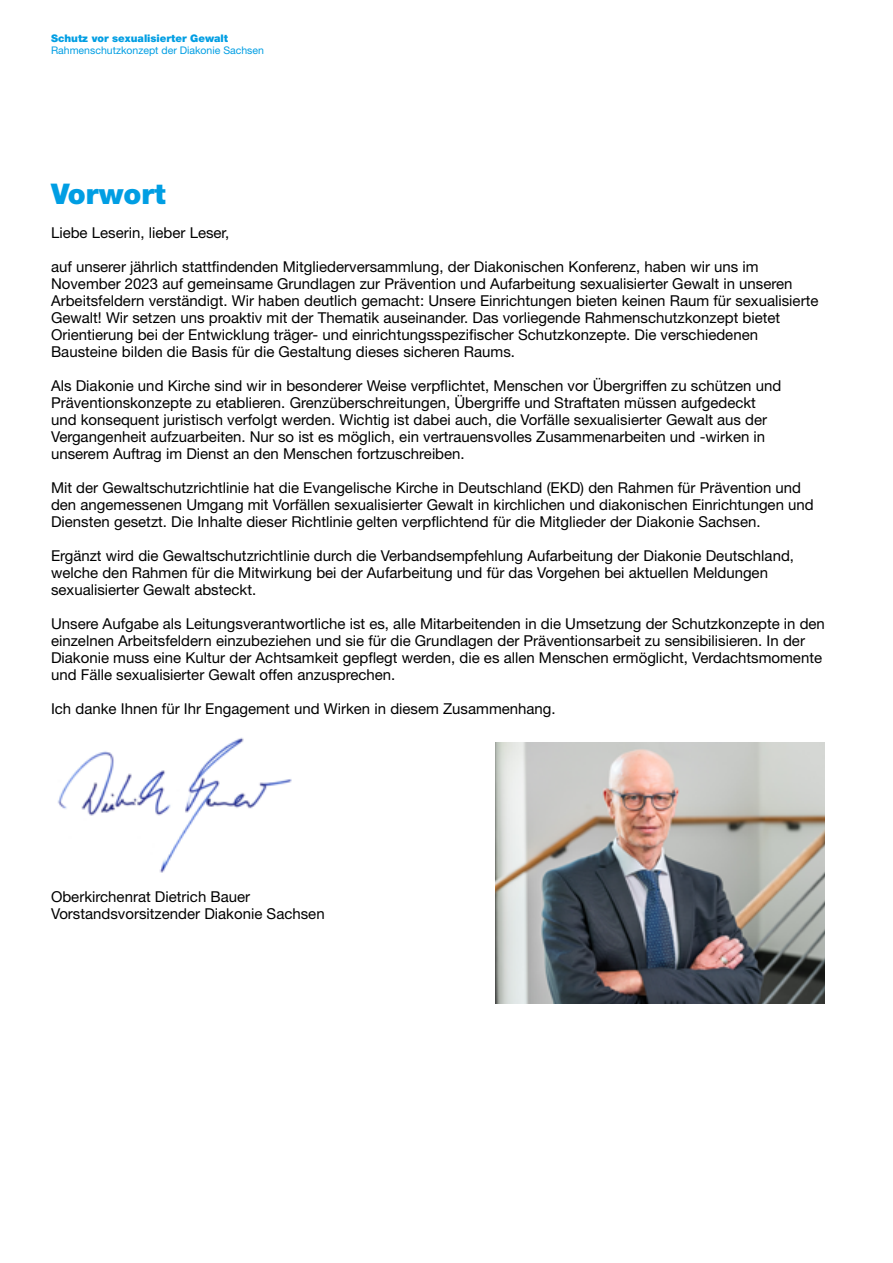
<style>
.page{position:relative;width:893px;height:1263px;background:#fff}
.page>*{position:absolute;margin:0;border:0;box-sizing:border-box;transform-origin:0 0}
.t1{font:900 28.5px "Helvetica Neue LT Std";color:#009ee3}
.t2{font:15px/17px "Helvetica Neue LT Std";color:#000}
.t3{font:10.5px "Helvetica Neue LT Std";color:#009ee3}
.t4{font:900 10.5px "Helvetica Neue LT Std";color:#009ee3}
</style>
<div class="page">
<img style="left:58px;top:737px;width:234px;height:135px">
<img style="left:495px;top:742px;width:330px;height:261px">
<p class="t4" style="left:51px;top:32px;width:179px">Schutz vor sexualisierter Gewalt</p>
<p class="t3" style="left:51px;top:44px;width:214px">Rahmenschutzkonzept der Diakonie Sachsen</p>
<h1 class="t1" style="left:51px;top:177px;width:116px">Vorwort</h1>
<p class="t2" style="left:51px;top:224px;width:180px">Liebe Leserin, lieber Leser,</p>
<p class="t2" style="left:51px;top:258px;width:769px">auf unserer jährlich stattfindenden Mitgliederversammlung, der Diakonischen Konferenz, haben wir uns im November 2023 auf gemeinsame Grundlagen zur Prävention und Aufarbeitung sexualisierter Gewalt in unseren Arbeitsfeldern verständigt. Wir haben deutlich gemacht: Unsere Einrichtungen bieten keinen Raum für sexualisierte Gewalt! Wir setzen uns proaktiv mit der Thematik auseinander. Das vorliegende Rahmenschutzkonzept bietet Orientierung bei der Entwicklung träger- und einrichtungsspezifischer Schutzkonzepte. Die verschiedenen Bausteine bilden die Basis für die Gestaltung dieses sicheren Raums.</p>
<p class="t2" style="left:51px;top:377px;width:732px">Als Diakonie und Kirche sind wir in besonderer Weise verpflichtet, Menschen vor Übergriffen zu schützen und Präventionskonzepte zu etablieren. Grenzüberschreitungen, Übergriffe und Straftaten müssen aufgedeckt und konsequent juristisch verfolgt werden. Wichtig ist dabei auch, die Vorfälle sexualisierter Gewalt aus der Vergangenheit aufzuarbeiten. Nur so ist es möglich, ein vertrauensvolles Zusammenarbeiten und -wirken in unserem Auftrag im Dienst an den Menschen fortzuschreiben.</p>
<p class="t2" style="left:51px;top:479px;width:764px">Mit der Gewaltschutzrichtlinie hat die Evangelische Kirche in Deutschland (EKD) den Rahmen für Prävention und den angemessenen Umgang mit Vorfällen sexualisierter Gewalt in kirchlichen und diakonischen Einrichtungen und<br>Diensten gesetzt. Die Inhalte dieser Richtlinie gelten verpflichtend für die Mitglieder der Diakonie Sachsen.</p>
<p class="t2" style="left:51px;top:547px;width:745px">Ergänzt wird die Gewaltschutzrichtlinie durch die Verbandsempfehlung Aufarbeitung der Diakonie Deutschland, welche den Rahmen für die Mitwirkung bei der Aufarbeitung und für das Vorgehen bei aktuellen Meldungen sexualisierter Gewalt absteckt.</p>
<p class="t2" style="left:51px;top:615px;width:775px">Unsere Aufgabe als Leitungsverantwortliche ist es, alle Mitarbeitenden in die Umsetzung der Schutzkonzepte in den einzelnen Arbeitsfeldern einzubeziehen und sie für die Grundlagen der Präventionsarbeit zu sensibilisieren. In der Diakonie muss eine Kultur der Achtsamkeit gepflegt werden, die es allen Menschen ermöglicht, Verdachtsmomente und Fälle sexualisierter Gewalt offen anzusprechen.</p>
<p class="t2" style="left:51px;top:700px;width:506px">Ich danke Ihnen für Ihr Engagement und Wirken in diesem Zusammenhang.</p>
<p class="t2" style="left:51px;top:887px;width:275px">Oberkirchenrat Dietrich Bauer<br>Vorstandsvorsitzender Diakonie Sachsen</p>
</div>
